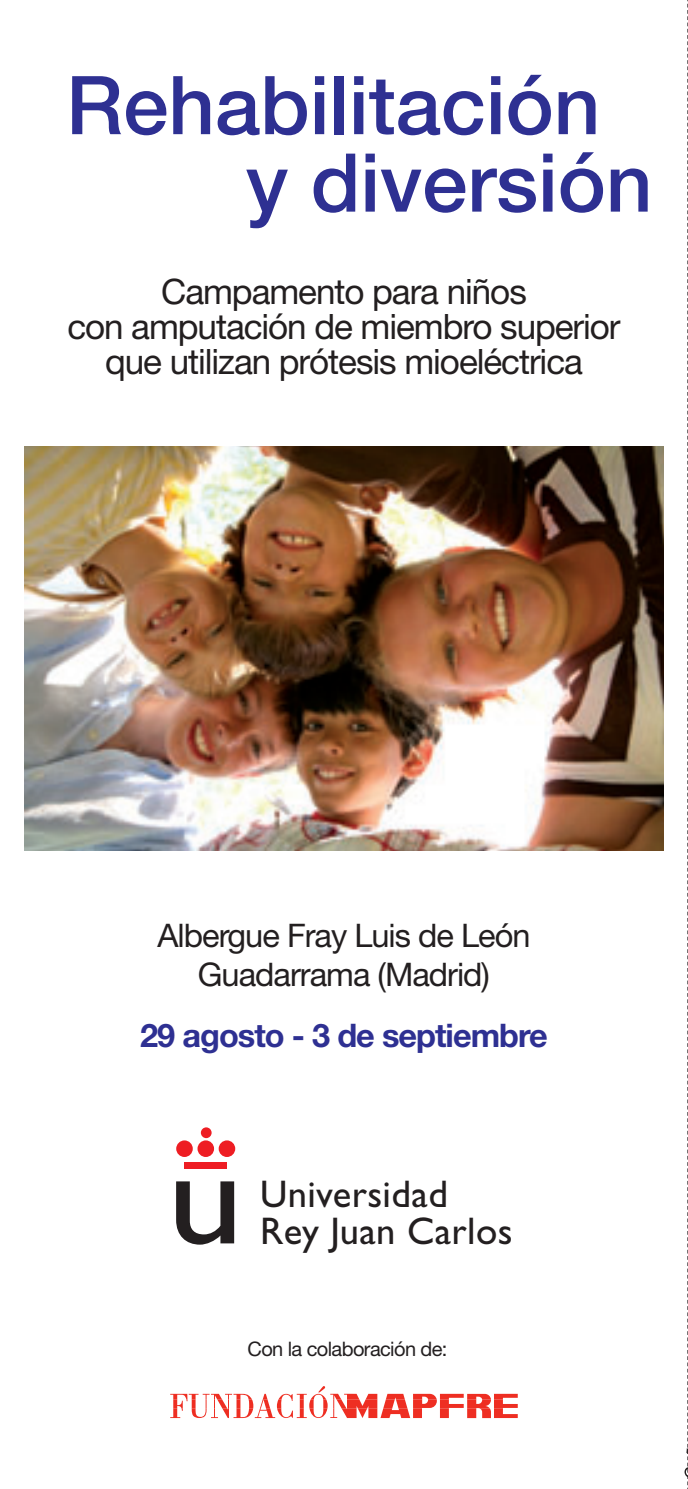
<style>
.page{position:relative;width:688px;height:1489px;background:#fff}
.page>*{position:absolute;margin:0;border:0;box-sizing:border-box;transform-origin:0 0}
.t1{font:138px "Gill Sans";color:#231f20;scale:1.11 1}
.t2{font:500 81.25px/77.5px "Helvetica Neue";color:#2e3092}
.t3{font:38.5px/36.8px "Gill Sans";letter-spacing:.01em;color:#231f20}
.t4{font:35px/35px "Helvetica Neue";letter-spacing:-.03em;color:#231f20;text-align:center}
.t5{font:32.5px/39px "Helvetica Neue";letter-spacing:-.03em;color:#231f20;text-align:center}
.t6{font:700 32.5px "Helvetica Neue";letter-spacing:-.03em;color:#2e3092}
.t7{font:20px "Helvetica Neue";letter-spacing:-.03em;color:#231f20}
</style>
<div class="page">
<img style="left:25px;top:446px;width:638px;height:404px">
<svg style="left:170px;top:1386px;width:347px;height:31px"></svg>
<div style="left:176px;top:1140px;width:17px;height:16px;background:#ee1d23;border-radius:50%"></div>
<div style="left:197px;top:1140px;width:17px;height:16px;background:#ee1d23;border-radius:50%"></div>
<div style="left:201px;top:1127px;width:10px;height:11px;background:#ee1d23;border-radius:50%"></div>
<div style="left:218px;top:1140px;width:17px;height:16px;background:#ee1d23;border-radius:50%"></div>
<div style="left:184px;top:1162px;width:43px;height:6px;background:#ee1d23"></div>
<svg style="left:687px;top:0;width:1px;height:1488px"></svg>
<h2 class="t2" style="left:246px;top:73px;width:408px;text-indent:-180px">Rehabilitación y diversión</h2>
<p class="t4" style="left:67px;top:277px;width:554px">Campamento para niños<br>con amputación de miembro superior que utilizan prótesis mioeléctrica</p>
<p class="t5" style="left:157px;top:919px;width:374px">Albergue Fray Luis de León<br>Guadarrama (Madrid)</p>
<p class="t6" style="left:140px;top:1023px;width:409px">29 agosto - 3 de septiembre</p>
<h1 class="t1" style="left:167px;top:1144px;width:71px">u</h1>
<p class="t3" style="left:260px;top:1179px;width:254px">Universidad<br>Rey Juan Carlos</p>
<p class="t7" style="left:247px;top:1341px;width:201px">Con la colaboración de:</p>
</div>
